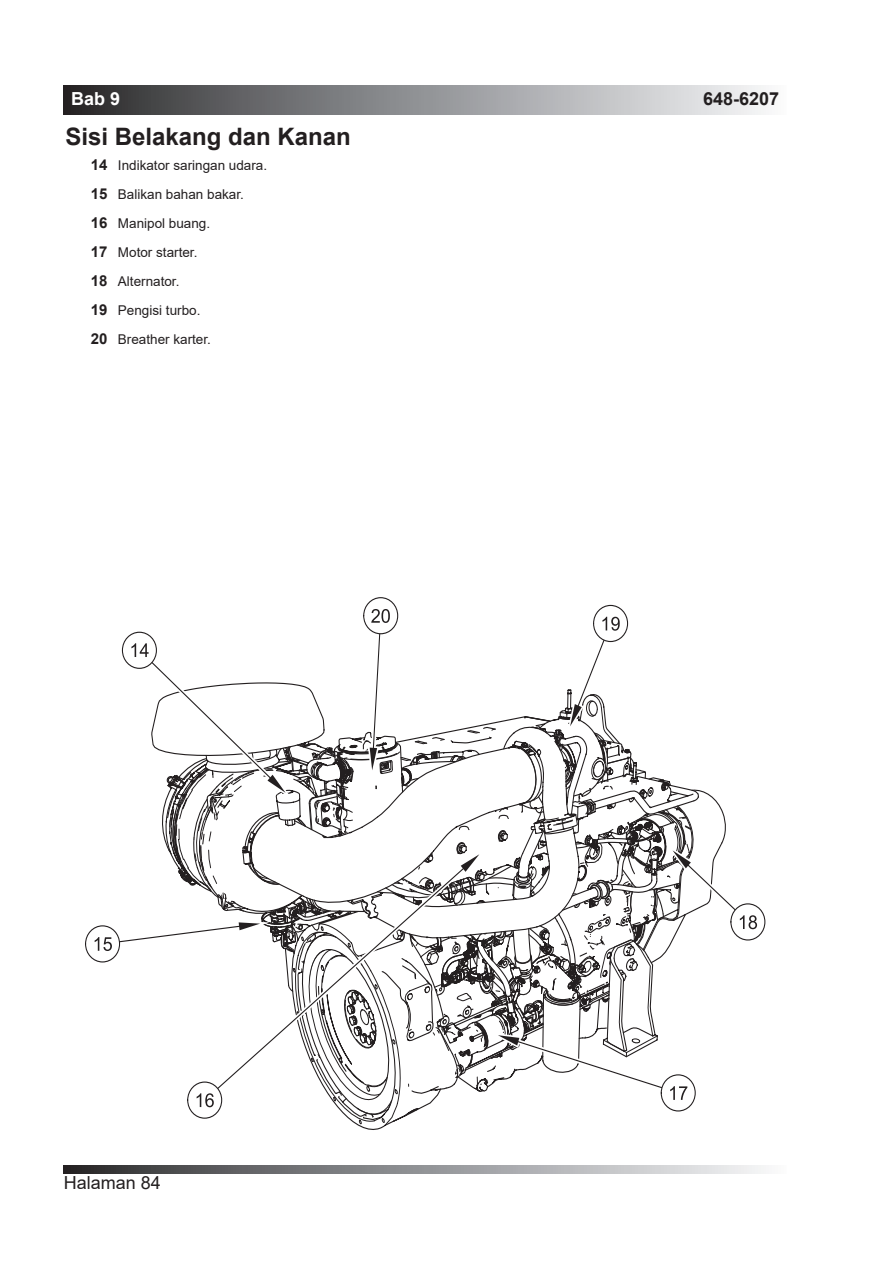
<style>
.page{position:relative;width:893px;height:1263px;background:#fff}
.page>*{position:absolute;margin:0;border:0;box-sizing:border-box;transform-origin:0 0}
.t1{font:700 24px "Arial";color:#231f20}
.t2{font:18px "Arial";color:#231f20}
.t3{font:700 18px "Arial";color:#231f20}
.t4{font:700 18px "Arial";color:#fff}
.t5{font:13.5px/29px "Arial";color:#231f20}
.s1{font-weight:700;font-size:15px}
</style>
<div class="page">
<div style="left:64px;top:85px;width:723px;height:29px;background:linear-gradient(to right,#2b2b2e,#fafbfe)"></div>
<svg style="left:64px;top:1165px;width:700px;height:8px;background:#8f8f92"></svg>
<svg style="left:730px;top:903px;width:35px;height:37px"></svg>
<svg style="left:593px;top:605px;width:35px;height:37px"></svg>
<svg style="left:363px;top:597px;width:35px;height:37px"></svg>
<svg style="left:85px;top:925px;width:35px;height:37px"></svg>
<svg style="left:95px;top:609px;width:662px;height:521px"></svg>
<h2 class="t4" style="left:71px;top:86px;width:51px">Bab 9</h2>
<h2 class="t3" style="left:703px;top:86px;width:78px">648-6207</h2>
<h1 class="t1" style="left:65px;top:120px;width:287px">Sisi Belakang dan Kanan</h1>
<p class="t5" style="left:91px;top:150px;width:178px"><span class="s1">14</span> Indikator saringan udara.<br><span class="s1">15</span> Balikan bahan bakar.<br><span class="s1">16</span> Manipol buang.<br><span class="s1">17</span> Motor starter.<br><span class="s1">18</span> Alternator.<br><span class="s1">19</span> Pengisi turbo.<br><span class="s1">20</span> Breather karter.</p>
<h2 class="t2" style="left:64px;top:1170px;width:99px">Halaman 84</h2>
</div>
